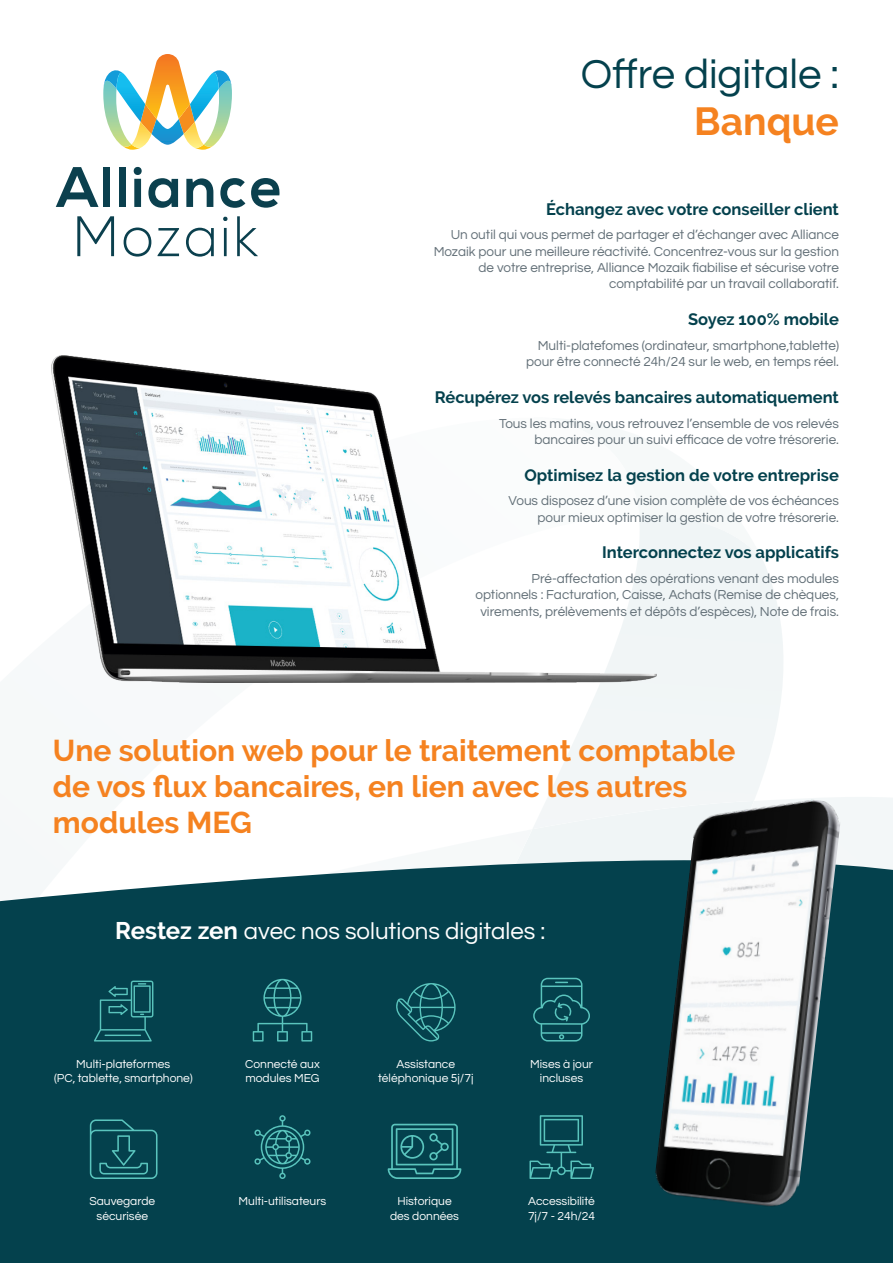
<style>
.page{position:relative;width:893px;height:1263px;background:#fff}
.page>*{position:absolute;margin:0;border:0;box-sizing:border-box;transform-origin:0 0}
.t1{font:42px "Questrial";color:#04414d}
.t2{font:700 39px "Raleway";color:#f58220}
.t3{font:700 30px "Raleway";color:#f58220}
.t4{font:24px "Questrial";color:#fff}
.t5{font:700 16.5px "Raleway";color:#04414d}
.t6{font:13.5px/16.2px "Questrial";color:#626f77;text-align:right}
.t7{font:12px "Questrial";color:#fff}
.s1{font-family:"Raleway";font-weight:700}
</style>
<div class="page">
<div style="left:639px;top:561px;width:144px;height:240px;background:#f1f5f6"></div>
<svg style="left:163px;top:682px;width:476px;height:119px"></svg>
<svg style="left:656px;top:516px;width:107px;height:45px"></svg>
<div style="left:536px;top:801px;width:117px;height:22px;background:#f3f6f7"></div>
<svg style="left:843px;top:797px;width:50px;height:26px"></svg>
<svg style="left:0;top:823px;width:893px;height:440px;background:#255a64"></svg>
<svg style="left:56px;top:167px;width:43px;height:40px"></svg>
<div style="left:103px;top:167px;width:7px;height:40px;background:#0b404e"></div>
<div style="left:119px;top:167px;width:7px;height:40px;background:#0b404e"></div>
<svg style="left:134px;top:166px;width:8px;height:41px"></svg>
<svg style="left:148px;top:178px;width:30px;height:30px"></svg>
<svg style="left:186px;top:178px;width:27px;height:29px"></svg>
<svg style="left:220px;top:178px;width:25px;height:30px"></svg>
<svg style="left:251px;top:178px;width:29px;height:30px"></svg>
<svg style="left:103px;top:54px;width:129px;height:96px"></svg>
<svg style="left:77px;top:216px;width:37px;height:40px"></svg>
<svg style="left:124px;top:228px;width:27px;height:29px"></svg>
<svg style="left:158px;top:228px;width:21px;height:28px"></svg>
<svg style="left:186px;top:228px;width:28px;height:29px"></svg>
<svg style="left:223px;top:216px;width:5px;height:40px"></svg>
<svg style="left:237px;top:216px;width:21px;height:40px"></svg>
<svg style="left:94px;top:980px;width:59px;height:61px;background:#145a63"></svg>
<svg style="left:253px;top:979px;width:59px;height:62px;background:#135860"></svg>
<svg style="left:395px;top:978px;width:258px;height:76px;background:#094954"></svg>
<svg style="left:90px;top:1119px;width:67px;height:60px;background:#135860"></svg>
<svg style="left:388px;top:1124px;width:73px;height:55px;background:#1b656b"></svg>
<svg style="left:254px;top:1115px;width:57px;height:64px;background:#155b64"></svg>
<svg style="left:529px;top:1115px;width:65px;height:64px;background:#145a62"></svg>
<img style="left:52px;top:356px;width:604px;height:326px">
<img style="left:653px;top:787px;width:190px;height:426px">
<p class="t1" style="left:581px;top:54px;width:260px">Offre digitale :</p>
<p class="t2" style="left:694px;top:99px;width:146px">Banque</p>
<p class="t5" style="left:546px;top:200px;width:294px">Échangez avec votre conseiller client</p>
<p class="t6" style="left:434px;top:227px;width:407px">Un outil qui vous permet de partager et d’échanger avec Alliance Mozaik pour une meilleure réactivité. Concentrez-vous sur la gestion de votre entreprise, Alliance Mozaik fiabilise et sécurise votre comptabilité par un travail collaboratif.</p>
<p class="t5" style="left:688px;top:310px;width:152px">Soyez 100% mobile</p>
<p class="t6" style="left:538px;top:338px;width:303px">Multi-platefomes (ordinateur, smartphone,tablette)</p>
<p class="t6" style="left:526px;top:354px;width:314px">pour être connecté 24h/24 sur le web, en temps réel.</p>
<p class="t5" style="left:435px;top:388px;width:406px">Récupérez vos relevés bancaires automatiquement</p>
<p class="t6" style="left:499px;top:416px;width:341px">Tous les matins, vous retrouvez l’ensemble de vos relevés</p>
<p class="t6" style="left:534px;top:432px;width:306px">bancaires pour un suivi efficace de votre trésorerie.</p>
<p class="t5" style="left:524px;top:465px;width:316px">Optimisez la gestion de votre entreprise</p>
<p class="t6" style="left:508px;top:493px;width:332px">Vous disposez d’une vision complète de vos échéances pour mieux optimiser la gestion de votre trésorerie.</p>
<p class="t5" style="left:602px;top:543px;width:238px">Interconnectez vos applicatifs</p>
<p class="t6" style="left:475px;top:571px;width:365px">Pré-affectation des opérations venant des modules optionnels : Facturation, Caisse, Achats (Remise de chèques, virements, prélèvements et dépôts d’espèces), Note de frais.</p>
<p class="t3" style="left:53px;top:733px;width:684px">Une solution web pour le traitement comptable</p>
<p class="t3" style="left:53px;top:769px;width:636px">de vos flux bancaires, en lien avec les autres</p>
<p class="t3" style="left:53px;top:805px;width:200px">modules MEG</p>
<p class="t4" style="left:115px;top:919px;width:432px"><span class="s1">Restez zen</span> avec nos solutions digitales :</p>
<p class="t7" style="left:76px;top:1058px;width:95px">Multi-plateformes</p>
<p class="t7" style="left:54px;top:1072px;width:140px">(PC, tablette, smartphone)</p>
<p class="t7" style="left:89px;top:1195px;width:67px">Sauvegarde</p>
<p class="t7" style="left:97px;top:1210px;width:53px">sécurisée</p>
<p class="t7" style="left:245px;top:1058px;width:76px">Connecté aux</p>
<p class="t7" style="left:245px;top:1072px;width:76px">modules MEG</p>
<p class="t7" style="left:239px;top:1195px;width:89px">Multi-utilisateurs</p>
<p class="t7" style="left:396px;top:1058px;width:60px">Assistance</p>
<p class="t7" style="left:378px;top:1072px;width:97px">téléphonique 5j/7j</p>
<p class="t7" style="left:397px;top:1195px;width:56px">Historique</p>
<p class="t7" style="left:390px;top:1210px;width:70px">des données</p>
<p class="t7" style="left:530px;top:1058px;width:64px">Mises à jour</p>
<p class="t7" style="left:540px;top:1072px;width:45px">incluses</p>
<p class="t7" style="left:528px;top:1195px;width:68px">Accessibilité</p>
<p class="t7" style="left:528px;top:1210px;width:69px">7j/7 - 24h/24</p>
</div>
